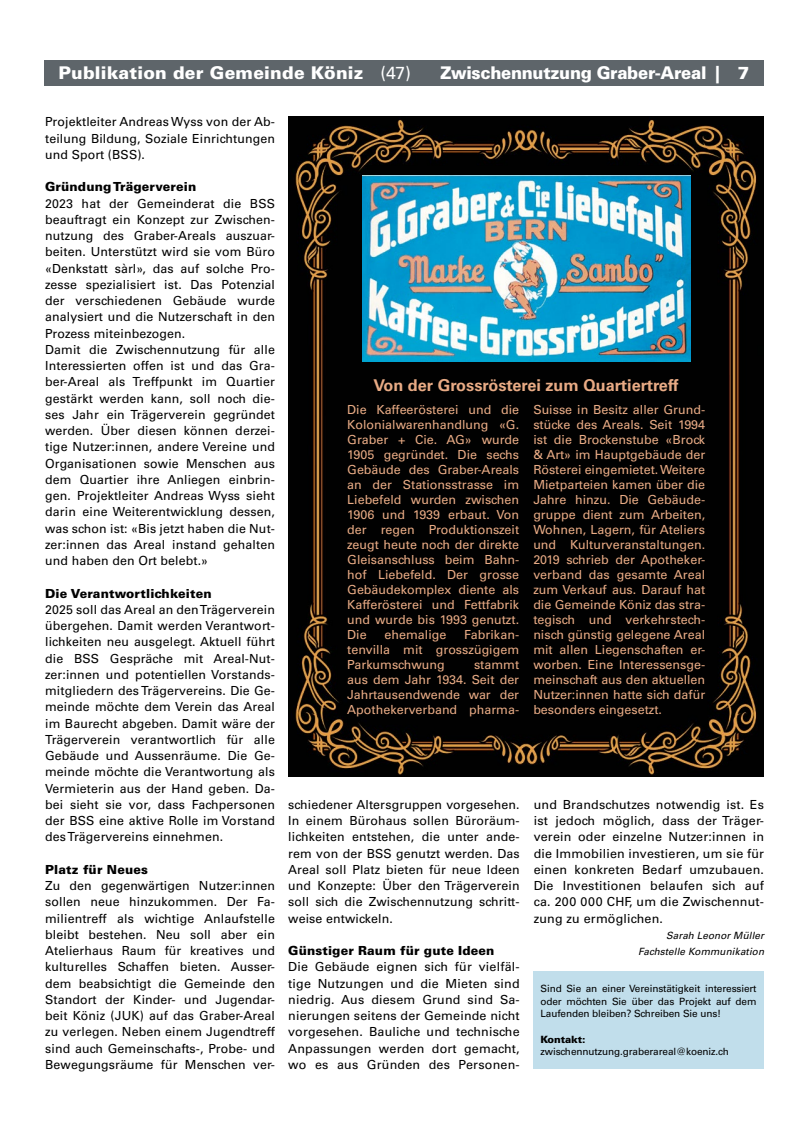
<style>
.page{position:relative;width:808px;height:1134px;background:#fff}
.page>*{position:absolute;margin:0;border:0;box-sizing:border-box;transform-origin:0 0}
.t1{font:900 17.5px "Univers LT Std";letter-spacing:.01em;color:#fff}
.t2{font:900 17.5px "Univers LT Std";letter-spacing:-.01em;color:#fff;scale:.95 1}
.t3{font:700 16.25px "Univers LT Std";color:#e9ab85}
.t4{font:12.5px/16.2px "Univers LT Std";letter-spacing:.01em;color:#000;text-align:justify}
.t5{font:12.5px/15px "Univers LT Std";color:#e9ab85;text-align:justify}
.t6{font:900 12.5px "Univers LT Std";letter-spacing:.01em;color:#000}
.t7{font:10px/12.5px "Univers LT Std";letter-spacing:-.01em;color:#000;text-align:justify}
.t8{font:italic 10px/16.2px "Univers LT Std";letter-spacing:.01em;color:#000;text-align:right}
.t9{font:900 10px "Univers LT Std";letter-spacing:-.01em;color:#000}
.s1{font-weight:400}
</style>
<div class="page">
<img style="left:289px;top:117px;width:475px;height:659px">
<div style="left:44px;top:60px;width:720px;height:26px;background:#5e656a"></div>
<img style="left:362px;top:175px;width:328px;height:187px">
<div style="left:533px;top:971px;width:230px;height:98px;background:#c1deeb"></div>
<h1 class="t1" style="left:58px;top:62px;width:354px">Publikation der Gemeinde Köniz <span class="s1">(47)</span></h1>
<h1 class="t2" style="left:440px;top:62px;width:327px">Zwischennutzung Graber-Areal | 7</h1>
<p class="t4" style="left:45px;top:114px;width:231px">Projektleiter Andreas Wyss von der Ab&shy;teilung Bildung, Soziale Einrichtungen und Sport (BSS).</p>
<p class="t6" style="left:45px;top:179px;width:153px">Gründung Trägerverein</p>
<p class="t4" style="left:45px;top:195px;width:231px;text-align:left">2023 hat der Gemeinderat die BSS beauftragt ein Konzept zur Zwischen&shy;nutzung des Graber-Areals auszuar&shy;beiten. Unterstützt wird sie vom Büro «Denkstatt sàrl», das auf solche Pro&shy;zesse spezialisiert ist. Das Potenzial der verschiedenen Gebäude wurde analysiert und die Nutzerschaft in den Prozess miteinbezogen.<br>Damit die Zwischennutzung für alle Interessierten offen ist und das Gra&shy;ber-Areal als Treffpunkt im Quartier gestärkt werden kann, soll noch die&shy;ses Jahr ein Trägerverein gegründet werden. Über diesen können derzei&shy;tige Nutzer:innen, andere Vereine und Organisationen sowie Menschen aus dem Quartier ihre Anliegen einbrin&shy;gen. Projektleiter Andreas Wyss sieht darin eine Weiterentwicklung dessen, was schon ist: «Bis jetzt haben die Nut&shy;zer:innen das Areal instand gehalten und haben den Ort belebt.»</p>
<p class="t6" style="left:45px;top:585px;width:168px">Die Verantwortlichkeiten</p>
<p class="t4" style="left:45px;top:601px;width:231px">2025 soll das Areal an den Trägerverein übergehen. Damit werden Verantwort&shy;lichkeiten neu ausgelegt. Aktuell führt die BSS Gespräche mit Areal-Nut&shy;zer:innen und potentiellen Vorstands&shy;mitgliedern des Trägervereins. Die Ge&shy;meinde möchte dem Verein das Areal im Baurecht abgeben. Damit wäre der Trägerverein verantwortlich für alle Gebäude und Aussenräume. Die Ge&shy;meinde möchte die Verantwortung als Vermieterin aus der Hand geben. Da&shy;bei sieht sie vor, dass Fachpersonen der BSS eine aktive Rolle im Vorstand des Trägervereins einnehmen.</p>
<p class="t6" style="left:45px;top:861px;width:104px">Platz für Neues</p>
<p class="t4" style="left:45px;top:878px;width:231px">Zu den gegenwärtigen Nutzer:innen sollen neue hinzukommen. Der Fa&shy;milientreff als wichtige Anlaufstelle bleibt bestehen. Neu soll aber ein Atelierhaus Raum für kreatives und kulturelles Schaffen bieten. Ausser&shy;dem beabsichtigt die Gemeinde den Standort der Kinder- und Jugendar&shy;beit Köniz (JUK) auf das Graber-Areal zu verlegen. Neben einem Jugendtreff sind auch Gemeinschafts-, Probe- und Bewegungsräume für Menschen ver-</p>
<h2 class="t3" style="left:373px;top:376px;width:306px">Von der Grossrösterei zum Quartiertreff</h2>
<p class="t5" style="left:533px;top:402px;width:173px">Suisse in Besitz aller Grund&shy;stücke des Areals. Seit 1994 ist die Brockenstube «Brock &amp; Art» im Hauptgebäude der Rösterei eingemietet. Weitere Mietparteien kamen über die Jahre hinzu. Die Gebäude&shy;gruppe dient zum Arbeiten, Wohnen, Lagern, für Ateliers und Kulturveranstaltungen.<br>2019 schrieb der Apotheker&shy;verband das gesamte Areal zum Verkauf aus. Darauf hat die Gemeinde Köniz das stra&shy;tegisch und verkehrstech&shy;nisch günstig gelegene Areal mit allen Liegenschaften er&shy;worben. Eine Interessensge&shy;meinschaft aus den aktuellen Nutzer:innen hatte sich dafür besonders eingesetzt.</p>
<p class="t5" style="left:347px;top:402px;width:173px">Die Kaffeerösterei und die Kolonialwarenhandlung «G.<br>Graber + Cie. AG» wurde 1905 gegründet. Die sechs Gebäude des Graber-Areals an der Stationsstrasse im Liebefeld wurden zwischen 1906 und 1939 erbaut. Von der regen Produktionszeit zeugt heute noch der direkte Gleisanschluss beim Bahn&shy;hof Liebefeld. Der grosse Gebäudekomplex diente als Kafferösterei und Fettfabrik und wurde bis 1993 genutzt.<br>Die</p>
<p class="t5" style="left:347px;top:627px;width:173px;text-indent:117px">Fabrikan&shy;tenvilla mit grosszügigem Parkumschwung</p>
<p class="t5" style="left:385px;top:627px;width:63px">ehemalige</p>
<p class="t5" style="left:347px;top:657px;width:173px;text-indent:127px">stammt aus dem Jahr 1934. Seit der Jahrtausendwende war der Apothekerverband pharma-</p>
<p class="t4" style="left:288px;top:796px;width:233px">schiedener Altersgruppen vorgesehen.<br>In einem Bürohaus sollen Büroräum&shy;lichkeiten entstehen, die unter ande&shy;rem von der BSS genutzt werden. Das Areal soll Platz bieten für neue Ideen und Konzepte: Über den Trägerverein soll sich die Zwischennutzung schritt&shy;weise entwickeln.</p>
<p class="t6" style="left:288px;top:943px;width:208px">Günstiger Raum für gute Ideen</p>
<p class="t4" style="left:288px;top:959px;width:233px">Die Gebäude eignen sich für vielfäl&shy;tige Nutzungen und die Mieten sind niedrig. Aus diesem Grund sind Sa&shy;nierungen seitens der Gemeinde nicht vorgesehen. Bauliche und technische Anpassungen werden dort gemacht, wo es aus Gründen des Personen-</p>
<p class="t4" style="left:534px;top:796px;width:232px">und Brandschutzes notwendig ist. Es ist jedoch möglich, dass der Träger&shy;verein oder einzelne Nutzer:innen in die Immobilien investieren, um sie für einen konkreten Bedarf umzubauen.<br>Die Investitionen belaufen sich auf ca. 200 000 CHF, um die Zwischennut&shy;zung zu ermöglichen.</p>
<p class="t8" style="left:638px;top:927px;width:127px">Sarah Leonor Müller<br>Fachstelle Kommunikation</p>
<p class="t7" style="left:540px;top:983px;width:218px">Sind Sie an einer Vereinstätigkeit interessiert oder möchten Sie über das Projekt auf dem Laufenden bleiben? Schreiben Sie uns!</p>
<p class="t9" style="left:540px;top:1033px;width:46px">Kontakt:</p>
<p class="t7" style="left:540px;top:1045px;width:190px">zwischennutzung.graberareal@koeniz.ch</p>
</div>
